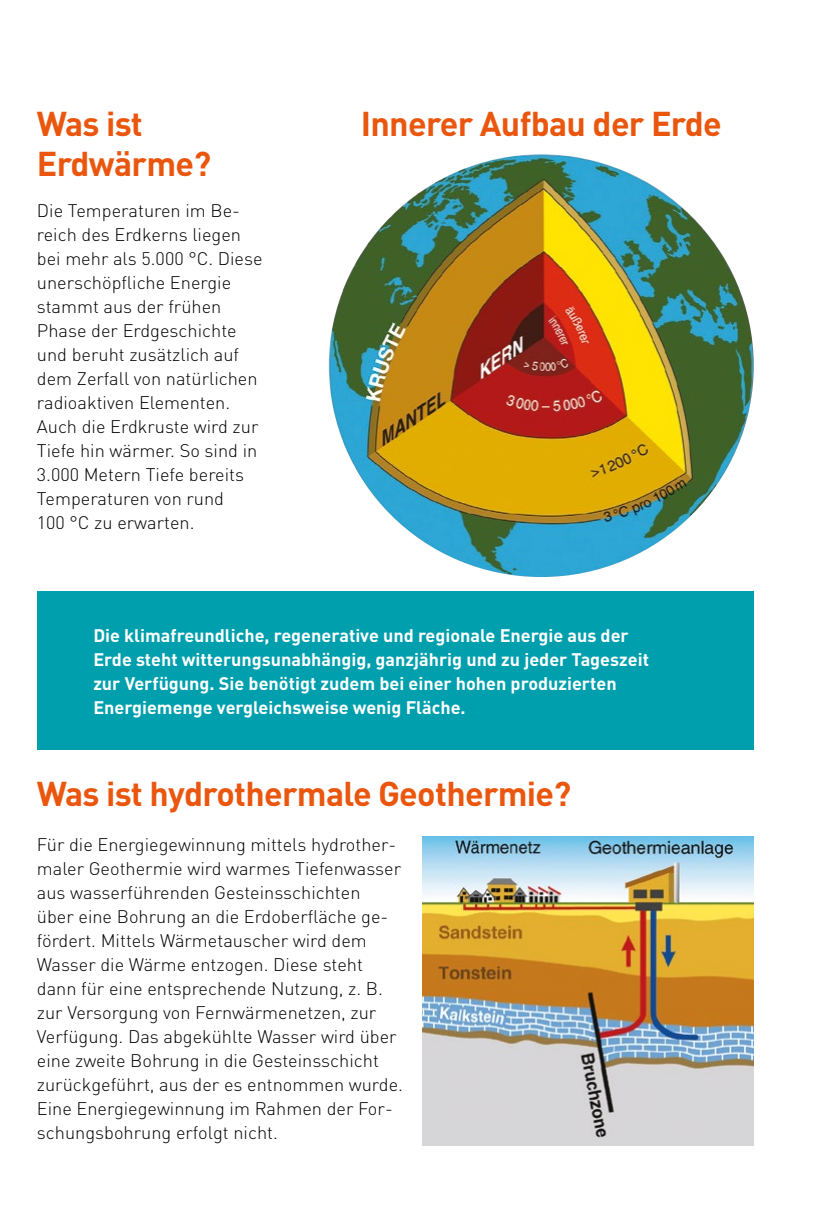
<style>
.page{position:relative;width:840px;height:1225px;background:#fff}
.page>*{position:absolute;margin:0;border:0;box-sizing:border-box;transform-origin:0 0}
.t1{font:700 34px/40px "DIN Pro";letter-spacing:-.02em;color:#ea560d}
.t2{font:300 18px/24px "DIN Pro";color:#000}
.t3{font:700 18px/24px "DIN Pro";color:#fff}
</style>
<div class="page">
<div style="left:37px;top:591px;width:716px;height:159px;background:#009fad"></div>
<img style="left:422px;top:837px;width:331px;height:308px">
<img style="left:328px;top:154px;width:425px;height:423px">
<h1 class="t1" style="left:37px;top:102px;width:176px">Was ist<br>Erdwärme?</h1>
<p class="t2" style="left:37px;top:197px;width:227px">Die Temperaturen im Be&shy;reich des Erdkerns liegen bei mehr als 5.000 °C. Diese unerschöpfliche Energie stammt aus der frühen<br>Phase der Erdgeschichte und beruht zusätzlich auf dem Zerfall von natürlichen radioaktiven Elementen.<br>Auch die Erdkruste wird zur<br>Tiefe hin wärmer. So sind in<br>3.000 Metern Tiefe bereits<br>Temperaturen von rund<br>100 °C zu erwarten.</p>
<h1 class="t1" style="left:360px;top:102px;width:362px">Innerer Aufbau der Erde</h1>
<p class="t3" style="left:93px;top:622px;width:557px">Die klimafreundliche, regenerative und regionale Energie aus der Erde steht witterungsunabhängig, ganzjährig und zu jeder Tageszeit zur Verfügung. Sie benötigt zudem bei einer hohen produzierten Energiemenge vergleichsweise wenig Fläche.</p>
<h1 class="t1" style="left:37px;top:772px;width:535px">Was ist hydrothermale Geothermie?</h1>
<p class="t2" style="left:37px;top:831px;width:367px">Für die Energiegewinnung mittels hydrother&shy;maler Geothermie wird warmes Tiefenwasser aus wasserführenden Gesteinsschichten<br>über eine Bohrung an die Erdoberfläche ge&shy;fördert. Mittels Wärmetauscher wird dem Wasser die Wärme entzogen. Diese steht dann für eine entsprechende Nutzung, z. B. zur Versorgung von Fernwärmenetzen, zur Verfügung. Das abgekühlte Wasser wird über eine zweite Bohrung in die Gesteinsschicht zurückgeführt, aus der es entnommen wurde.<br>Eine Energiegewinnung im Rahmen der For&shy;schungsbohrung erfolgt nicht.</p>
</div>
